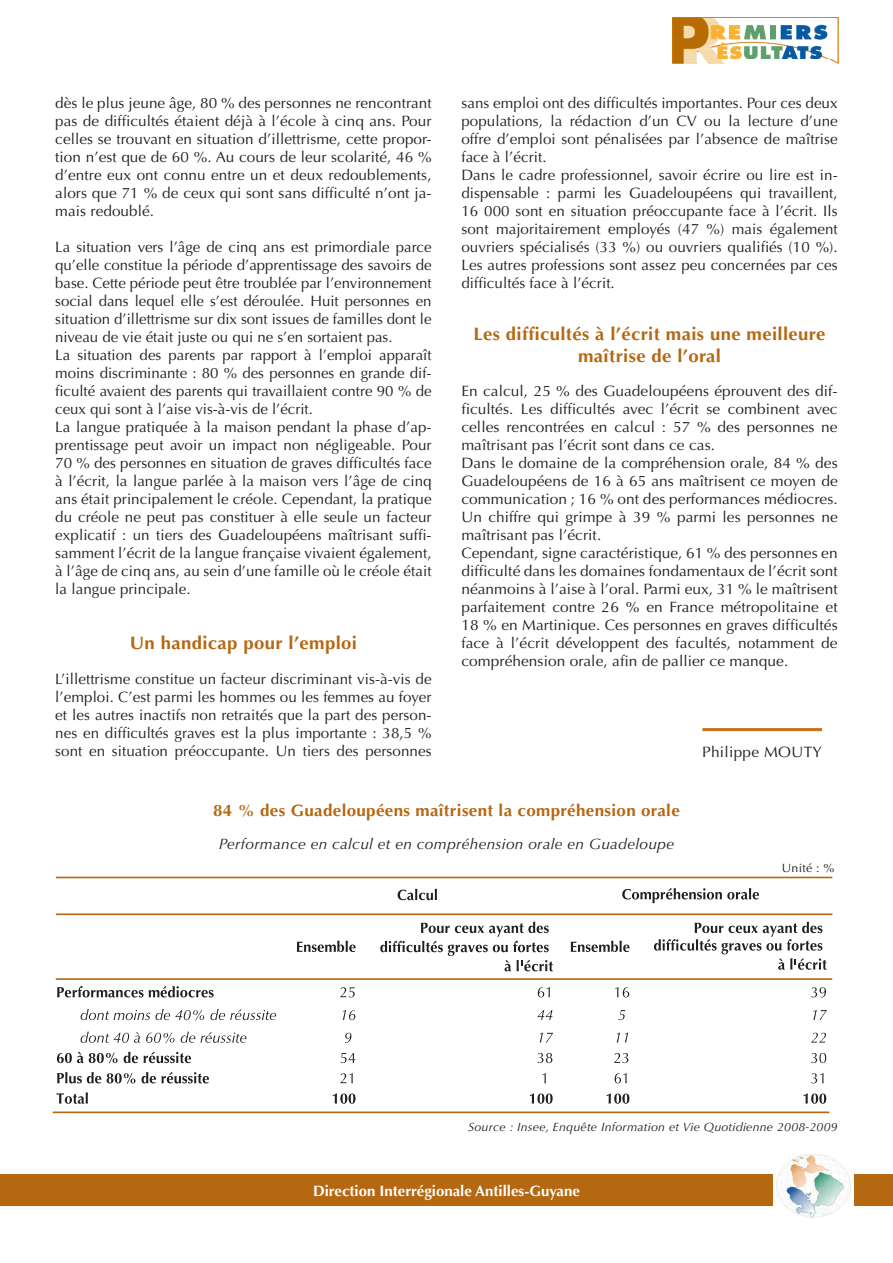
<style>
.page{position:relative;width:893px;height:1263px;background:#fff}
.page>*{position:absolute;margin:0;border:0;box-sizing:border-box;transform-origin:0 0}
.titre_informatif{font:700 18px "Optima LT Std";letter-spacing:.02em;color:#b66711}
.Titre_informatif_du{font:700 16.5px "Optima LT Std";letter-spacing:.02em;color:#b66711}
.texte_paragraphe{font:15px/18px "Optima LT Std";letter-spacing:.005em;color:#231f20;text-align:justify}
.titre_statistique_du{font:italic 15px "Optima LT Std";letter-spacing:.02em;color:#231f20}
.t1{font:700 15px "Optima LT Std";color:#fff}
.signature__auteur{font:15px "Optima LT Std";letter-spacing:.02em;color:#231f20}
.source{font:italic 12px "Optima LT Std";letter-spacing:.02em;color:#231f20}
.unité{font:12px "Optima LT Std";letter-spacing:.02em;color:#231f20}
</style>
<div class="page">
<div style="left:0;top:1174px;width:893px;height:32px;background:#b66711"></div>
<img style="left:774px;top:1154px;width:79px;height:64px">
<img style="left:672px;top:18px;width:166px;height:46px">
<hr style="left:56px;top:877px;width:776px;height:1px;background:#b66711">
<hr style="left:56px;top:913px;width:776px;height:2px;background:#b66711">
<hr style="left:56px;top:978px;width:776px;height:2px;background:#b66711">
<hr style="left:53px;top:1111px;width:776px;height:2px;background:#b66711">
<svg style="left:297px;top:941px;width:59px;height:11px"></svg>
<svg style="left:380px;top:922px;width:173px;height:49px"></svg>
<svg style="left:571px;top:941px;width:58px;height:11px"></svg>
<svg style="left:654px;top:922px;width:173px;height:48px"></svg>
<svg style="left:57px;top:986px;width:157px;height:11px"></svg>
<svg style="left:340px;top:987px;width:15px;height:10px"></svg>
<svg style="left:538px;top:987px;width:12px;height:10px"></svg>
<svg style="left:615px;top:987px;width:14px;height:10px"></svg>
<svg style="left:811px;top:987px;width:15px;height:10px"></svg>
<svg style="left:81px;top:1009px;width:123px;height:11px"></svg>
<svg style="left:210px;top:1009px;width:66px;height:11px"></svg>
<svg style="left:343px;top:1010px;width:12px;height:10px"></svg>
<svg style="left:537px;top:1010px;width:15px;height:10px"></svg>
<svg style="left:618px;top:1010px;width:7px;height:10px"></svg>
<svg style="left:813px;top:1010px;width:14px;height:10px"></svg>
<svg style="left:81px;top:1031px;width:59px;height:12px"></svg>
<svg style="left:146px;top:1032px;width:29px;height:11px"></svg>
<svg style="left:181px;top:1031px;width:65px;height:12px"></svg>
<svg style="left:345px;top:1033px;width:6px;height:10px"></svg>
<svg style="left:540px;top:1032px;width:13px;height:10px"></svg>
<svg style="left:617px;top:1032px;width:11px;height:10px"></svg>
<svg style="left:811px;top:1033px;width:15px;height:9px"></svg>
<svg style="left:57px;top:1052px;width:61px;height:11px"></svg>
<svg style="left:124px;top:1052px;width:14px;height:11px"></svg>
<svg style="left:144px;top:1052px;width:47px;height:11px"></svg>
<svg style="left:341px;top:1053px;width:14px;height:10px"></svg>
<svg style="left:537px;top:1053px;width:15px;height:10px"></svg>
<svg style="left:614px;top:1053px;width:14px;height:10px"></svg>
<svg style="left:811px;top:1053px;width:15px;height:10px"></svg>
<svg style="left:57px;top:1072px;width:44px;height:11px"></svg>
<svg style="left:107px;top:1073px;width:28px;height:11px"></svg>
<svg style="left:141px;top:1072px;width:15px;height:11px"></svg>
<svg style="left:162px;top:1072px;width:47px;height:11px"></svg>
<svg style="left:340px;top:1073px;width:13px;height:10px"></svg>
<svg style="left:542px;top:1073px;width:4px;height:10px"></svg>
<svg style="left:615px;top:1073px;width:12px;height:10px"></svg>
<svg style="left:811px;top:1073px;width:13px;height:10px"></svg>
<svg style="left:56px;top:1092px;width:32px;height:12px"></svg>
<svg style="left:332px;top:1093px;width:23px;height:11px"></svg>
<svg style="left:529px;top:1093px;width:24px;height:11px"></svg>
<svg style="left:606px;top:1093px;width:23px;height:11px"></svg>
<svg style="left:803px;top:1093px;width:23px;height:11px"></svg>
<svg style="left:398px;top:889px;width:39px;height:11px"></svg>
<svg style="left:622px;top:888px;width:137px;height:15px"></svg>
<hr style="left:702px;top:728px;width:120px;height:3px;background:#cb7317">
<p class="texte_paragraphe" style="left:55px;top:94px;width:378px">dès le plus jeune âge, 80 % des personnes ne rencontrant pas de difficultés étaient déjà à l’école à cinq ans. Pour celles se trouvant en situation d’illettrisme, cette propor&shy;tion n’est que de 60 %. Au cours de leur scolarité, 46 % d’entre eux ont connu entre un et deux redoublements, alors que 71 % de ceux qui sont sans difficulté n’ont ja&shy;mais redoublé.</p>
<p class="texte_paragraphe" style="left:55px;top:238px;width:378px">La situation vers l’âge de cinq ans est primordiale parce qu’elle constitue la période d’apprentissage des savoirs de base. Cette période peut être troublée par l’environnement social dans lequel elle s’est déroulée. Huit personnes en situation d’illettrisme sur dix sont issues de familles dont le niveau de vie était juste ou qui ne s’en sortaient pas.</p>
<p class="texte_paragraphe" style="left:55px;top:346px;width:378px">La situation des parents par rapport à l’emploi apparaît moins discriminante : 80 % des personnes en grande dif&shy;ficulté avaient des parents qui travaillaient contre 90 % de ceux qui sont à l’aise vis-à-vis de l’écrit.</p>
<p class="texte_paragraphe" style="left:55px;top:418px;width:378px">La langue pratiquée à la maison pendant la phase d’ap&shy;prentissage peut avoir un impact non négligeable. Pour 70 % des personnes en situation de graves difficultés face à l’écrit, la langue parlée à la maison vers l’âge de cinq ans était principalement le créole. Cependant, la pratique du créole ne peut pas constituer à elle seule un facteur explicatif : un tiers des Guadeloupéens maîtrisant suffi&shy;samment l’écrit de la langue française vivaient également, à l’âge de cinq ans, au sein d’une famille où le créole était la langue principale.</p>
<p class="titre_informatif" style="left:130px;top:632px;width:229px">Un handicap pour l’emploi</p>
<p class="texte_paragraphe" style="left:55px;top:670px;width:378px">L’illettrisme constitue un facteur discriminant vis-à-vis de l’emploi. C’est parmi les hommes ou les femmes au foyer et les autres inactifs non retraités que la part des person&shy;nes en difficultés graves est la plus importante : 38,5 % sont en situation préoccupante. Un tiers des personnes</p>
<p class="texte_paragraphe" style="left:461px;top:94px;width:378px">sans emploi ont des difficultés importantes. Pour ces deux populations, la rédaction d’un CV ou la lecture d’une offre d’emploi sont pénalisées par l’absence de maîtrise face à l’écrit.</p>
<p class="texte_paragraphe" style="left:461px;top:166px;width:378px">Dans le cadre professionnel, savoir écrire ou lire est in&shy;dispensable : parmi les Guadeloupéens qui travaillent, 16 000 sont en situation préoccupante face à l’écrit. Ils sont majoritairement employés (47 %) mais également ouvriers spécialisés (33 %) ou ouvriers qualifiés (10 %).<br>Les autres professions sont assez peu concernées par ces difficultés face à l’écrit.</p>
<p class="titre_informatif" style="left:474px;top:324px;width:353px">Les difficultés à l’écrit mais une meilleure</p>
<p class="titre_informatif" style="left:578px;top:345px;width:144px">maîtrise de l’oral</p>
<p class="texte_paragraphe" style="left:461px;top:382px;width:378px">En calcul, 25 % des Guadeloupéens éprouvent des dif&shy;ficultés. Les difficultés avec l’écrit se combinent avec celles rencontrées en calcul : 57 % des personnes ne maîtrisant pas l’écrit sont dans ce cas.</p>
<p class="texte_paragraphe" style="left:461px;top:454px;width:378px">Dans le domaine de la compréhension orale, 84 % des Guadeloupéens de 16 à 65 ans maîtrisent ce moyen de communication ; 16 % ont des performances médiocres.<br>Un chiffre qui grimpe à 39 % parmi les personnes ne maîtrisant pas l’écrit.</p>
<p class="texte_paragraphe" style="left:461px;top:544px;width:378px">Cependant, signe caractéristique, 61 % des personnes en difficulté dans les domaines fondamentaux de l’écrit sont néanmoins à l’aise à l’oral. Parmi eux, 31 % le maîtrisent parfaitement contre 26 % en France métropolitaine et 18 % en Martinique. Ces personnes en graves difficultés face à l’écrit développent des facultés, notamment de compréhension orale, afin de pallier ce manque.</p>
<p class="signature__auteur" style="left:702px;top:743px;width:121px">Philippe MOUTY</p>
<p class="Titre_informatif_du" style="left:213px;top:801px;width:468px">84 % des Guadeloupéens maîtrisent la compréhension orale</p>
<p class="titre_statistique_du" style="left:219px;top:835px;width:457px">Performance en calcul et en compréhension orale en Guadeloupe</p>
<p class="unité" style="left:782px;top:861px;width:54px">Unité : %</p>
<p class="source" style="left:468px;top:1120px;width:371px">Source : Insee, Enquête Information et Vie Quotidienne 2008-2009</p>
<p class="t1" style="left:313px;top:1182px;width:268px">Direction Interrégionale Antilles-Guyane</p>
</div>
